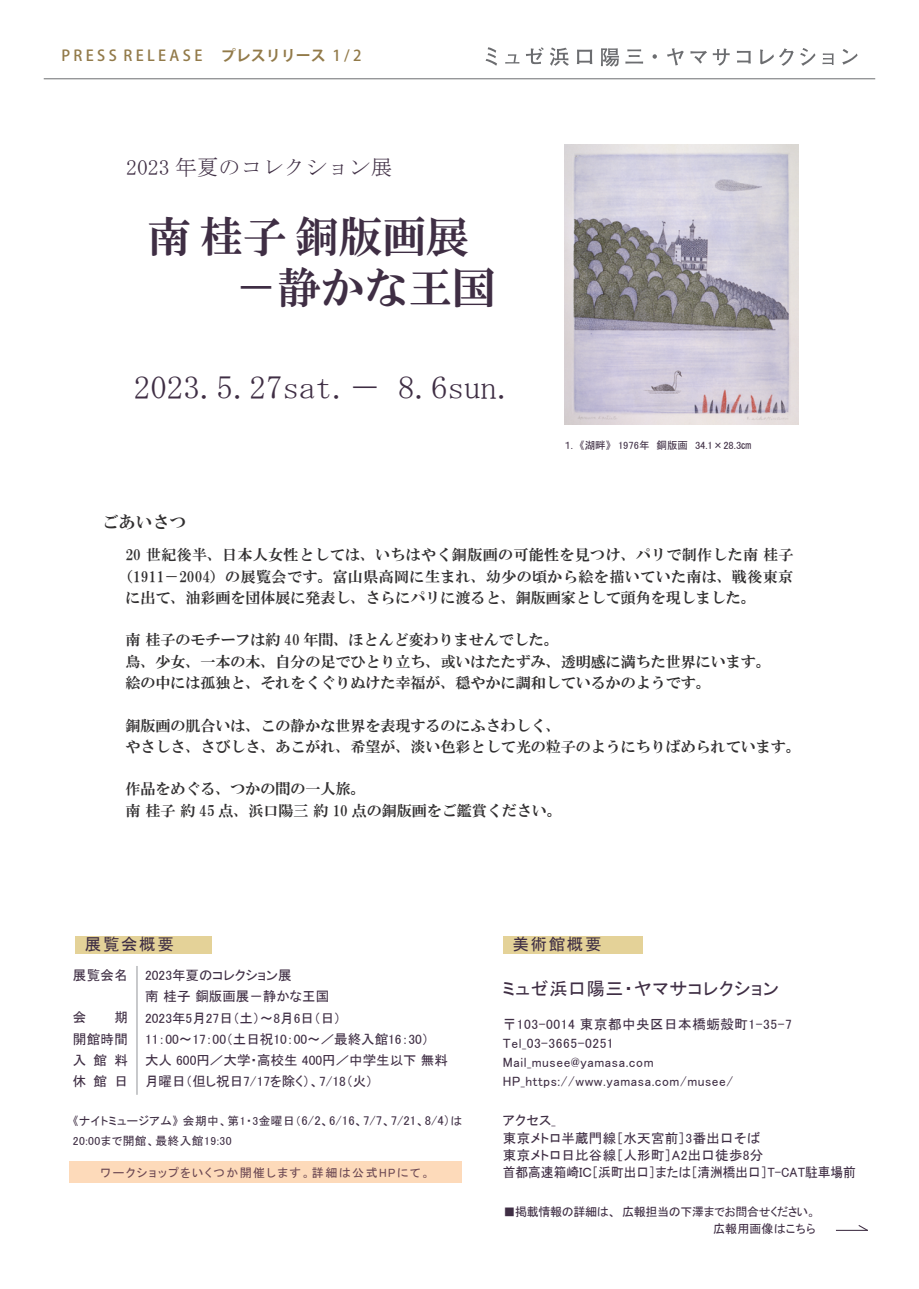
<style>
.page{position:relative;width:919px;height:1289px;background:#fff}
.page>*{position:absolute;margin:0;border:0;box-sizing:border-box;transform-origin:0 0}
.t1{font:43.5px/51px "HG Mincho E";color:#3f2e44}
.t2{font:33px "MS Mincho";color:#3f2e44}
.t3{font:21.75px "MS Mincho";color:#3f2e44}
.t4{font:18px "MS P Gothic";letter-spacing:.04em;color:#3f2e44}
.t5{font:16.5px "MS P Gothic";letter-spacing:.1em;color:#3f2e44}
.t6{font:16.5px "HGS Mincho E";letter-spacing:.025em;color:#312f30}
.t7{font:15px/21.3px "HGS Mincho E";color:#312f30}
.t8{font:15px "HGS Mincho E";letter-spacing:.03em;color:#312f30}
.t9{font:15px "HGS Mincho E";letter-spacing:.025em;color:#312f30}
.t10{font:500 15px "Koz Go Pro";color:#927a49}
.t11{font:13.5px/21.3px "MS P Gothic";color:#3f2e44}
.t12{font:13.5px/17px "MS P Gothic";letter-spacing:.02em;color:#3f2e44}
.t13{font:13.5px/19.2px "MS P Gothic";letter-spacing:.04em;color:#3f2e44}
.t14{font:12px/17px "MS P Gothic";letter-spacing:-.03em;color:#3f2e44;text-align:right}
.t15{font:12px "MS P Gothic";letter-spacing:.12em;color:#6b4752}
.t16{font:11.7px/20.4px "MS P Gothic";letter-spacing:.04em;color:#3f2e44}
.t17{font:10.5px "MS P Gothic";color:#3f2e44}
.s1{font-weight:700}
.s2{font-size:12.75px}
</style>
<div class="page">
<hr style="left:44px;top:79px;width:831px;height:1px;background:#6c6d70">
<img style="left:564px;top:145px;width:234px;height:279px">
<div style="left:75px;top:936px;width:136px;height:17px;background:#e4d298"></div>
<div style="left:503px;top:936px;width:139px;height:17px;background:#e4d298"></div>
<div style="left:69px;top:1161px;width:392px;height:21px;background:#fddaba"></div>
<hr style="left:137px;top:965px;width:1px;height:129px;background:#939598">
<hr style="left:835px;top:1229px;width:32px;height:1px;background:#3f2e44">
<svg style="left:857px;top:1225px;width:11px;height:6px"></svg>
<svg style="left:485px;top:47px;width:12px;height:19px"></svg>
<svg style="left:505px;top:54px;width:14px;height:10px"></svg>
<svg style="left:526px;top:47px;width:17px;height:17px"></svg>
<svg style="left:550px;top:47px;width:19px;height:19px"></svg>
<svg style="left:577px;top:50px;width:15px;height:14px"></svg>
<svg style="left:601px;top:48px;width:18px;height:18px"></svg>
<svg style="left:625px;top:49px;width:18px;height:15px"></svg>
<svg style="left:652px;top:54px;width:5px;height:5px"></svg>
<svg style="left:667px;top:48px;width:17px;height:17px"></svg>
<svg style="left:690px;top:49px;width:39px;height:17px"></svg>
<svg style="left:736px;top:51px;width:14px;height:12px"></svg>
<svg style="left:760px;top:49px;width:13px;height:15px"></svg>
<svg style="left:779px;top:48px;width:14px;height:18px"></svg>
<svg style="left:800px;top:48px;width:15px;height:18px"></svg>
<svg style="left:822px;top:53px;width:11px;height:12px"></svg>
<svg style="left:842px;top:49px;width:15px;height:16px"></svg>
<p class="t10" style="left:61px;top:46px;width:301px">P R E S S R E L E A S E 　<span class="s1">プレスリリース</span> 1 / 2</p>
<h3 class="t3" style="left:126px;top:156px;width:268px">2023 年夏のコレクション展</h3>
<h1 class="t1" style="left:147px;top:211px;width:349px">南桂子銅版画展　　－静かな王国</h1>
<h2 class="t2" style="left:134px;top:371px;width:381px">2023.5.27sat.－ 8.6sun.</h2>
<p class="t6" style="left:102px;top:513px;width:86px">ごあいさつ</p>
<p class="t17" style="left:564px;top:440px;width:189px">１.　《湖畔》　1976年　銅版画　34.1×28.3㎝</p>
<p class="t9" style="left:125px;top:547px;width:669px">20 世紀後半、日本人女性としては、いちはやく銅版画の可能性を見つけ、パリで制作した南桂子</p>
<p class="t8" style="left:118px;top:568px;width:676px">（1911－2004）の展覧会です。富山県高岡に生まれ、幼少の頃から絵を描いていた南は、戦後東京</p>
<p class="t7" style="left:125px;top:587px;width:631px">に出て、油彩画を団体展に発表し、さらにパリに渡ると、銅版画家として頭角を現しました。</p>
<p class="t7" style="left:125px;top:629px;width:646px">南 桂子のモチーフは約 40 年間、ほとんど変わりませんでした。<br>鳥、少女、一本の木、自分の足でひとり立ち、或いはたたずみ、透明感に満ちた世界にいます。絵の中には孤独と、それをくぐりぬけた幸福が、穏やかに調和しているかのようです。</p>
<p class="t7" style="left:125px;top:714px;width:676px">銅版画の肌合いは、この静かな世界を表現するのにふさわしく、<br>やさしさ、さびしさ、あこがれ、希望が、淡い色彩として光の粒子のようにちりばめられています。</p>
<p class="t7" style="left:125px;top:778px;width:438px">作品をめぐる、つかの間の一人旅。<br>南 桂子 約 45 点、浜口陽三 約 10 点の銅版画をご鑑賞ください。</p>
<p class="t5" style="left:85px;top:936px;width:91px">展覧会概要</p>
<p class="t5" style="left:512px;top:936px;width:91px">美術館概要</p>
<p class="t12" style="left:73px;top:966px;width:57px">展覧会名</p>
<p class="t12" style="left:73px;top:1009px;width:15px">会</p>
<p class="t11" style="left:145px;top:964px;width:304px">2023年夏のコレクション展<br>南桂子銅版画展－静かな王国<br>2023年5月27日（土）～8月6日（日）<br>11：00〜17：00（土日祝10：00〜／最終入館16：30）<br>大人 600円／大学・高校生 400円／中学生以下 無料月曜日（但し祝日7/17を除く）、7/18（火）</p>
<p class="t12" style="left:73px;top:1006px;width:57px;line-height:21.3px;text-align:justify;text-indent:42px">期開館時間入館料休館日</p>
<p class="t16" style="left:73px;top:1110px;width:391px">《ナイトミュージアム》 会期中、第1・3金曜日（<span class="s2">6/2、6/16、7/7、7/21、8/4）</span>は<br>20:00まで開館、最終入館19:30　</p>
<p class="t15" style="left:100px;top:1166px;width:331px">ワークショップをいくつか開催します。詳細は公式HPにて。</p>
<p class="t4" style="left:503px;top:979px;width:277px">ミュゼ浜口陽三・ヤマサコレクション</p>
<p class="t13" style="left:503px;top:1014px;width:290px">〒103-0014 東京都中央区日本橋蛎殻町1-35-7<br>Tel_03-3665-0251<br>Mail_musee@yamasa.com<br>HP_https://www.yamasa.com/musee/</p>
<p class="t12" style="left:503px;top:1112px;width:354px">アクセス_<br>東京メトロ半蔵門線［水天宮前］3番出口そば<br>東京メトロ日比谷線［人形町］A2出口徒歩8分<br>首都高速箱崎ＩＣ［浜町出口］または［清洲橋出口］T-CAT駐車場前</p>
<p class="t14" style="left:503px;top:1203px;width:314px">■掲載情報の詳細は、広報担当の下澤までお問合せください。広報用画像はこちら</p>
</div>
